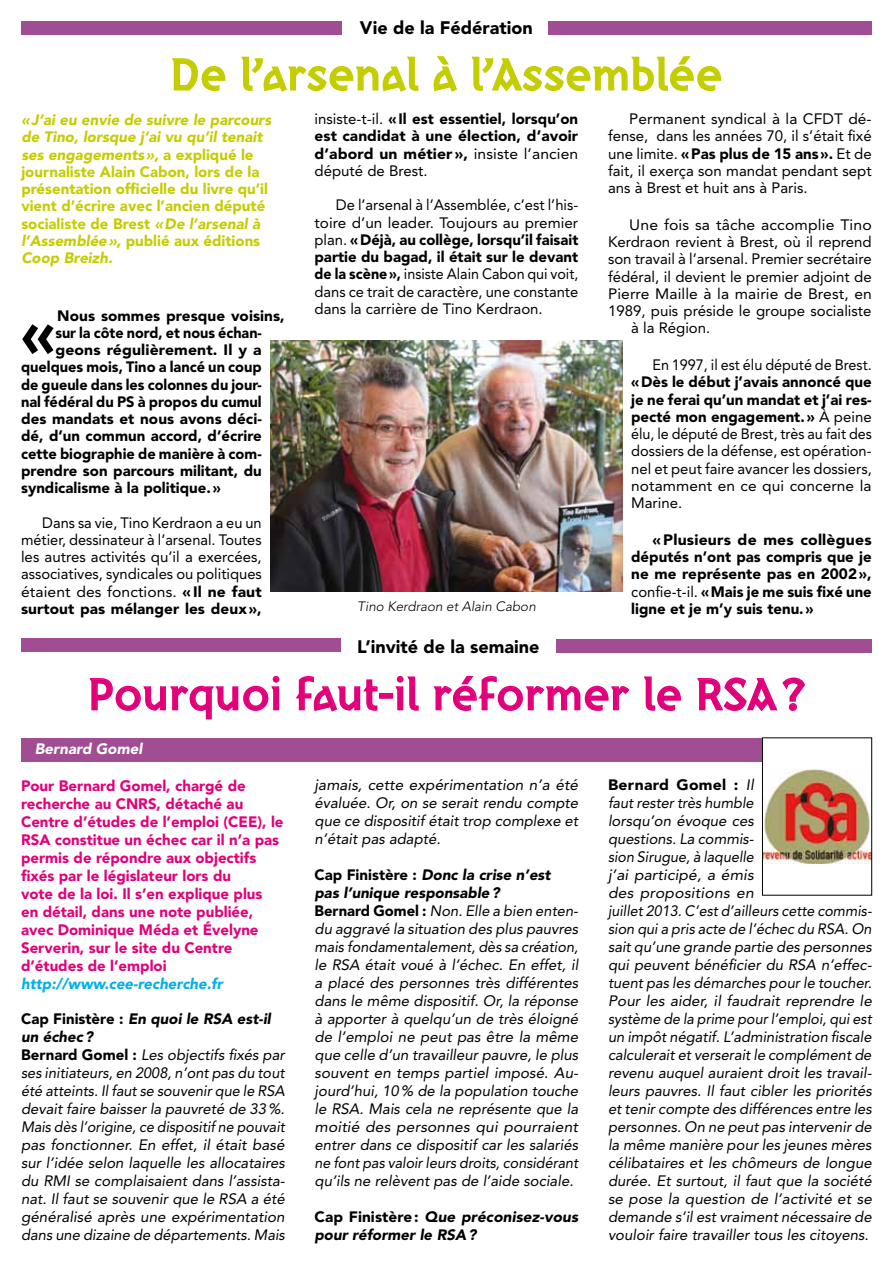
<style>
.page{position:relative;width:893px;height:1263px;background:#fff}
.page>*{position:absolute;margin:0;border:0;box-sizing:border-box;transform-origin:0 0}
.t1{font:900 63.75px "Avenir LT Std";color:#000}
.t2{font:45px "Brito Original";color:#e2007a}
.t3{font:45px "Brito Original";color:#c4cd00}
.t4{font:900 18px "Avenir LT Std";color:#000}
.t5{font:italic 15px/18px "Avenir LT Std";color:#000}
.t6{font:15px/17.2px "Avenir LT Std";color:#000;text-align:justify}
.t7{font:italic 15px/18px "Avenir LT Std";color:#000;scale:1.05 1}
.t8{font:900 15px/17.2px "Avenir LT Std";color:#000;text-align:justify}
.t9{font:900 15px/18px "Avenir LT Std";color:#e2007a}
.t10{font:900 15px/17.2px "Avenir LT Std";color:#c4cd00}
.t11{font:900 15px/17.2px "Avenir LT Std";color:#000;text-align:justify;scale:1.05 1}
.t12{font:italic 900 15px/18px "Avenir LT Std";color:#000}
.t13{font:15px "Avenir LT Std";color:#000;scale:1.04 1}
.t14{font:15px "Avenir LT Std";color:#000;scale:.96 1}
.t15{font:15px "Avenir LT Std";color:#000;scale:1.05 1}
.t16{font:italic 900 15px "Avenir LT Std";color:#00b0e6}
.t17{font:900 15px "Avenir LT Std";color:#000;scale:.96 1}
.t18{font:italic 900 15px "Avenir LT Std";color:#fff}
.t19{font:italic 300 13.5px "Avenir LT Std";color:#000}
.s1{font-style:italic}
.s2{font-weight:900}
.s3{font-weight:400}
.s4{font-weight:900;font-style:normal}
.s5{font-style:normal}
</style>
<div class="page">
<div style="left:21px;top:21px;width:321px;height:13px;background:#a04d94"></div>
<div style="left:549px;top:21px;width:323px;height:13px;background:#a04d94"></div>
<svg style="left:172px;top:58px;width:54px;height:34px"></svg>
<svg style="left:241px;top:56px;width:178px;height:36px"></svg>
<svg style="left:433px;top:56px;width:24px;height:36px"></svg>
<svg style="left:471px;top:56px;width:251px;height:36px"></svg>
<svg style="left:89px;top:675px;width:191px;height:45px"></svg>
<svg style="left:295px;top:676px;width:83px;height:36px"></svg>
<div style="left:379px;top:693px;width:14px;height:6px;border:2px solid #e2007a"></div>
<svg style="left:395px;top:675px;width:24px;height:36px"></svg>
<svg style="left:433px;top:676px;width:197px;height:35px"></svg>
<svg style="left:643px;top:676px;width:38px;height:35px"></svg>
<svg style="left:697px;top:677px;width:108px;height:35px"></svg>
<div style="left:21px;top:639px;width:320px;height:13px;background:#a04d94"></div>
<div style="left:556px;top:640px;width:316px;height:13px;background:#a04d94"></div>
<div style="left:21px;top:738px;width:851px;height:23px;background:#a04d94"></div>
<img style="left:270px;top:340px;width:353px;height:252px">
<div style="left:762px;top:738px;width:110px;height:157px;background:#fff"></div>
<img style="left:764px;top:769px;width:106px;height:94px">
<div style="left:762px;top:738px;width:110px;height:157px;border:1px solid #000"></div>
<p class="t4" style="left:360px;top:17px;width:174px">Vie de la Fédération</p>
<h2 class="t3" style="left:170px;top:47px;width:553px">De l’arsenal à l’Assemblée</h2>
<p class="t10" style="left:21px;top:111px;width:251px"><span class="s1">«J’ai eu envie de suivre le parcours de Tino, lorsque j’ai vu qu’il tenait ses engagements»,</span> a expliqué le journaliste Alain Cabon, lors de la présentation officielle du livre qu’il vient d’écrire avec l’ancien député socialiste de Brest <span class="s1">«De l’arsenal à l’Assemblée»,</span> publié aux éditions <span class="s1">Coop Breizh.</span></p>
<p class="t8" style="left:57px;top:307px;width:229px">Nous sommes presque voisins,</p>
<p class="t17" style="left:55px;top:323px;width:217px">sur la côte nord, et nous échan-</p>
<p class="t11" style="left:55px;top:341px;width:198px">geons régulièrement. Il y a</p>
<p class="t8" style="left:21px;top:358px;width:242px">quelques mois, Tino a lancé un coup</p>
<p class="t8" style="left:21px;top:376px;width:242px">de gueule dans les colonnes du jour-</p>
<p class="t8" style="left:21px;top:393px;width:242px">nal fédéral du PS à propos du cumul</p>
<p class="t8" style="left:21px;top:410px;width:242px">des mandats et nous avons déci-</p>
<p class="t8" style="left:21px;top:427px;width:242px">dé, d’un commun accord, d’écrire</p>
<p class="t8" style="left:21px;top:445px;width:242px">cette biographie de manière à com-</p>
<p class="t8" style="left:21px;top:462px;width:242px">prendre son parcours militant, du</p>
<p class="t8" style="left:21px;top:479px;width:201px">syndicalisme à la politique.»</p>
<p class="t6" style="left:21px;top:514px;width:242px;text-indent:21px">Dans sa vie, Tino Kerdraon a eu un métier, dessinateur à l’arsenal. Toutes les autres activités qu’il a exercées, associatives, syndicales ou politiques étaient des fonctions. <span class="s2">« Il ne faut surtout pas mélanger les deux»,</span></p>
<h1 class="t1" style="left:21px;top:294px;width:36px">«</h1>
<p class="t8" style="left:315px;top:110px;width:265px"><span class="s3">insiste-t-il.</span> «Il est essentiel, lorsqu’on est candidat à une élection, d’avoir d’abord un métier », <span class="s3">insiste l’ancien député de Brest.</span></p>
<p class="t6" style="left:315px;top:197px;width:265px;text-indent:21px">De l’arsenal à l’Assemblée, c’est l’his&shy;toire d’un leader. Toujours au premier plan. <span class="s2">«Déjà, au collège, lorsqu’il faisait partie du bagad, il était sur le devant de la scène»,</span> insiste Alain Cabon qui voit, dans ce trait de caractère, une constante dans la carrière de Tino Kerdraon.</p>
<p class="t19" style="left:357px;top:598px;width:180px">Tino Kerdraon et Alain Cabon</p>
<p class="t4" style="left:357px;top:635px;width:184px">L’invité de la semaine</p>
<p class="t6" style="left:608px;top:110px;width:265px;text-indent:21px">Permanent syndical à la CFDT dé&shy;fense, dans les années 70, il s’était fixé une limite. <span class="s2">«Pas plus de 15 ans».</span> Et de fait, il exerça son mandat pendant sept ans à Brest et huit ans à Paris.</p>
<p class="t15" style="left:629px;top:216px;width:232px">Une fois sa tâche accomplie Tino</p>
<p class="t6" style="left:608px;top:233px;width:265px">Kerdraon revient à Brest, où il reprend</p>
<p class="t6" style="left:608px;top:251px;width:265px">son travail à l’arsenal. Premier secrétaire</p>
<p class="t6" style="left:608px;top:268px;width:265px">fédéral, il devient le premier adjoint de</p>
<p class="t13" style="left:608px;top:285px;width:255px">Pierre Maille à la mairie de Brest, en</p>
<p class="t6" style="left:608px;top:302px;width:265px">1989, puis préside le groupe socialiste</p>
<p class="t6" style="left:631px;top:320px;width:81px">à la Région.</p>
<p class="t14" style="left:652px;top:356px;width:230px">En 1997, il est élu député de Brest.</p>
<p class="t6" style="left:631px;top:374px;width:242px"><span class="s2">«Dès le début j’avais annoncé que je ne ferai qu’un mandat et j’ai res&shy;pecté mon engagement.»</span> À peine élu, le député de Brest, très au fait des dossiers de la défense, est opération&shy;nel et peut faire avancer les dossiers, notamment en ce qui concerne la Marine.</p>
<p class="t11" style="left:631px;top:531px;width:231px;text-indent:21px">«Plusieurs de mes collègues députés n’ont pas compris que je ne me représente pas en 2002», <span class="s3">confie-t-il.</span> «Mais je me suis fixé une ligne et je m’y suis tenu.»</p>
<h2 class="t2" style="left:88px;top:667px;width:718px">Pourquoi faut-il réformer le RSA?</h2>
<p class="t18" style="left:35px;top:740px;width:109px">Bernard Gomel</p>
<p class="t9" style="left:21px;top:776px;width:264px">Pour Bernard Gomel, chargé de recherche au CNRS, détaché au<br>Centre d’études de l’emploi (CEE), le<br>RSA constitue un échec car il n’a pas permis de répondre aux objectifs fixés par le législateur lors du<br>vote de la loi. Il s’en explique plus<br>en détail, dans une note publiée, avec Dominique Méda et Évelyne<br>Serverin, sur le site du Centre d’études de l’emploi</p>
<p class="t16" style="left:21px;top:974px;width:203px">http://www.cee-recherche.fr</p>
<p class="t5" style="left:21px;top:1010px;width:265px"><span class="s4">Cap Finistère :</span> <span class="s2">En quoi le RSA est-il un échec?<br></span><span class="s4">Bernard Gomel :</span> Les objectifs fixés par ses initiateurs, en 2008, n’ont pas du tout été atteints. Il faut se souvenir que le RSA devait faire baisser la pauvreté de 33%.<br>Mais dès l’origine, ce dispositif ne pouvait pas fonctionner. En effet, il était basé sur l’idée selon laquelle les allocataires du RMI se complaisaient dans l’assista&shy;nat. Il faut se souvenir que le RSA a été généralisé après une expérimentation dans une dizaine de départements. Mais</p>
<p class="t5" style="left:315px;top:776px;width:265px;text-align:justify">jamais, cette expérimentation n’a été évaluée. Or, on se serait rendu compte que ce dispositif était trop complexe et n’était pas adapté.</p>
<p class="t5" style="left:315px;top:866px;width:265px"><span class="s4">Cap Finistère :</span> <span class="s2">Donc la crise n’est pas l’unique responsable?<br></span><span class="s4">Bernard Gomel :</span> Non. Elle a bien enten&shy;du aggravé la situation des plus pauvres mais fondamentalement, dès sa création, le RSA était voué à l’échec. En effet, il a placé des personnes très différentes dans le même dispositif. Or, la réponse à apporter à quelqu’un de très éloigné de l’emploi ne peut pas être la même que celle d’un travailleur pauvre, le plus souvent en temps partiel imposé. Au&shy;jourd’hui, 10% de la population touche le RSA. Mais cela ne représente que la moitié des personnes qui pourraient entrer dans ce dispositif car les salariés ne font pas valoir leurs droits, considérant qu’ils ne relèvent pas de l’aide sociale.</p>
<p class="t12" style="left:315px;top:1208px;width:265px"><span class="s5">Cap Finistère:</span> Que préconisez-vous pour réformer le RSA?</p>
<p class="t7" style="left:608px;top:776px;width:253px"><span class="s4">Bernard Gomel :</span> Il<br>faut rester très humble<br>lorsqu’on évoque ces<br>questions. La commis-<br>sion Sirugue, à laquelle<br>j’ai participé, a émis<br>des propositions en<br>juillet 2013. C’est d’ailleurs cette commis&shy;sion qui a pris acte de l’échec du RSA. On sait qu’une grande partie des personnes qui peuvent bénéficier du RSA n’effec&shy;tuent pas les démarches pour le toucher.<br>Pour les aider, il faudrait reprendre le système de la prime pour l’emploi, qui est un impôt négatif. L’administration fiscale calculerait et verserait le complément de revenu auquel auraient droit les travail&shy;leurs pauvres. Il faut cibler les priorités et tenir compte des différences entre les personnes. On ne peut pas intervenir de la même manière pour les jeunes mères célibataires et les chômeurs de longue durée. Et surtout, il faut que la société se pose la question de l’activité et se demande s’il est vraiment nécessaire de vouloir faire travailler tous les citoyens.</p>
</div>
